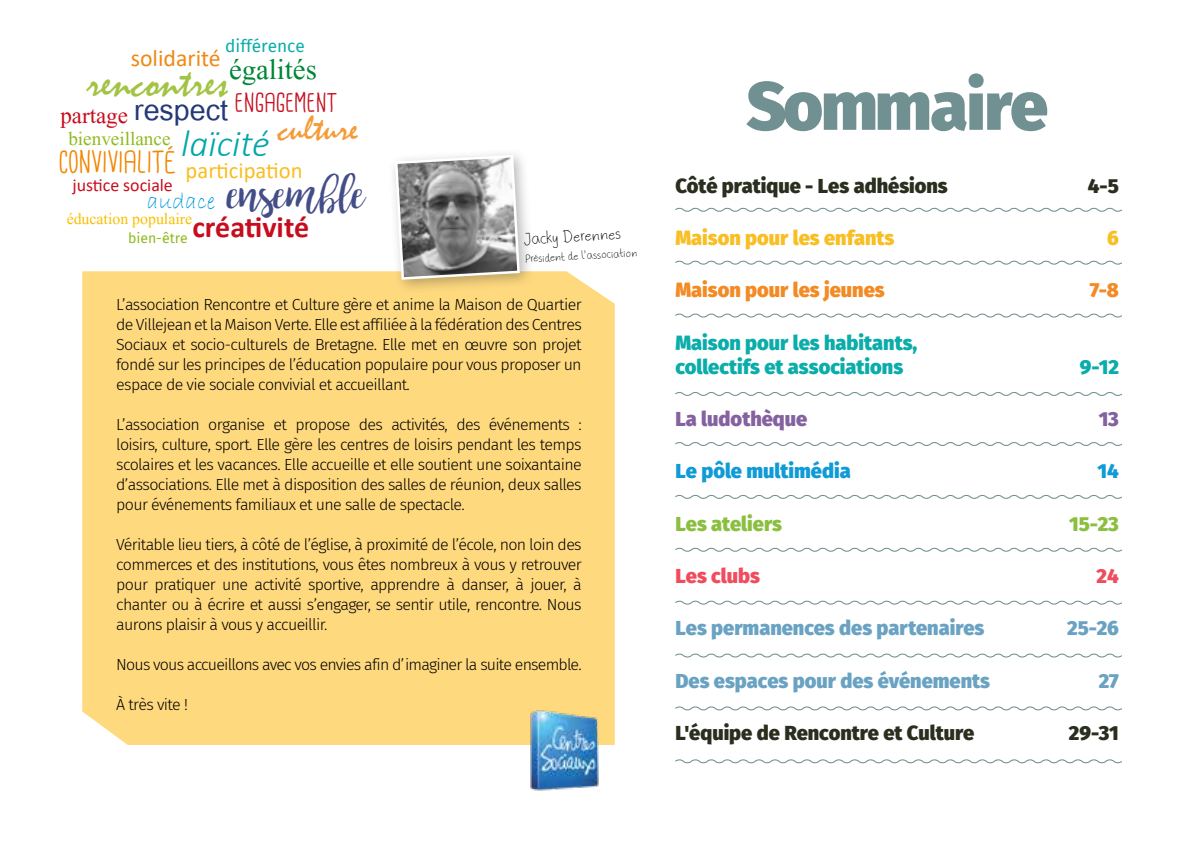
<style>
.page{position:relative;width:1191px;height:842px;background:#fff}
.page>*{position:absolute;margin:0;border:0;box-sizing:border-box;transform-origin:0 0}
.t1{font:800 68px "Fira Sans";letter-spacing:-.03em;color:#709091}
.t2{font:43.8px "bromello";color:#434e88}
.t3{font:42.4px "Mistral";color:#a3c345}
.t4{font:40px "Utsaah";color:#233978}
.t5{font:italic 300 37.2px "Calibri";color:#00a7a8}
.t6{font:35.8px "Mistral";color:#f59b37}
.t7{font:35.6px "Aparajita";color:#008637}
.t8{font:35.2px "Cardenio Modern";color:#f18805}
.t9{font:700 30px "Calibri";color:#c70d1d}
.t10{font:29.8px "Cardenio Modern";color:#c70d1d}
.t11{font:28.6px "Aparajita";color:#c70d1d}
.t12{font:23.8px "Aparajita";color:#90ba1e}
.t13{font:23.8px "Calibri";color:#f18815}
.t14{font:23.8px "Bradley Hand ITC";color:#009adf}
.t15{font:22.6px "Calibri";color:#f8be22}
.t16{font:800 20px "Fira Sans";color:#69a2c2}
.t17{font:800 20px "Fira Sans";color:#292e1e}
.t18{font:800 20px/24px "Fira Sans";color:#0aadaa}
.t19{font:800 20px "Fira Sans";color:#f38a23}
.t20{font:800 20px "Fira Sans";color:#f8be22}
.t21{font:800 20px "Fira Sans";color:#109ad6}
.t22{font:800 20px "Fira Sans";color:#8bbf3f}
.t23{font:800 20px "Fira Sans";color:#84629f}
.t24{font:800 20px "Fira Sans";color:#ef4d5e}
.t25{font:19.6px "Aparajita";color:#f9c000}
.t26{font:17.8px "Calibri";color:#c70d1d}
.t27{font:17.2px "Fira Sans";color:#0aadaa}
.t28{font:300 16px/20px "Fira Sans";letter-spacing:-.04em;color:#000;text-align:justify}
.t29{font:100 14px "phitradesign Handwritten";color:#000}
.t30{font:14px "Fira Sans";color:#90ba1e}
.t31{font:100 10px "phitradesign Handwritten";color:#000}
</style>
<div class="page">
<div style="left:82px;top:271px;width:533px;height:474px;background:#ffd97e"></div>
<svg style="left:675px;top:207px;width:447px;height:5px"></svg>
<svg style="left:675px;top:392px;width:447px;height:4px"></svg>
<svg style="left:675px;top:547px;width:447px;height:5px"></svg>
<svg style="left:675px;top:260px;width:447px;height:5px"></svg>
<svg style="left:675px;top:442px;width:447px;height:4px"></svg>
<svg style="left:675px;top:600px;width:447px;height:5px"></svg>
<svg style="left:675px;top:706px;width:447px;height:5px"></svg>
<svg style="left:675px;top:313px;width:447px;height:5px"></svg>
<svg style="left:675px;top:495px;width:447px;height:4px"></svg>
<svg style="left:675px;top:653px;width:447px;height:5px"></svg>
<svg style="left:675px;top:759px;width:447px;height:5px"></svg>
<img style="left:523px;top:706px;width:82px;height:85px">
<div style="left:387px;top:147px;width:147px;height:147px;background:#343534;opacity:.35"></div>
<svg style="left:393px;top:154px;width:128px;height:127px"></svg>
<p class="t27" style="left:225px;top:33px;width:81px">différence</p>
<h3 class="t13" style="left:131px;top:42px;width:91px">solidarité</h3>
<h3 class="t7" style="left:229px;top:48px;width:89px">égalités</h3>
<h3 class="t3" style="left:87px;top:57px;width:142px">rencontres</h3>
<h3 class="t10" style="left:235px;top:86px;width:104px">ENGAGEMENT</h3>
<h3 class="t4" style="left:134px;top:88px;width:95px">respect</h3>
<h3 class="t11" style="left:60px;top:97px;width:69px">partage</h3>
<h3 class="t6" style="left:278px;top:107px;width:82px">culture</h3>
<h3 class="t5" style="left:181px;top:121px;width:90px">laïcité</h3>
<h3 class="t12" style="left:68px;top:124px;width:104px">bienveillance</h3>
<h3 class="t8" style="left:59px;top:142px;width:118px">CONVIVIALITÉ</h3>
<p class="t25" style="left:67px;top:207px;width:127px">éducation populaire</p>
<h3 class="t15" style="left:186px;top:155px;width:119px">participation</h3>
<h2 class="t2" style="left:228px;top:168px;width:139px">ensemble</h2>
<p class="t26" style="left:72px;top:173px;width:102px">justice sociale</p>
<h3 class="t14" style="left:147px;top:186px;width:70px">audace</h3>
<h3 class="t9" style="left:192px;top:206px;width:118px">créativité</h3>
<p class="t30" style="left:128px;top:228px;width:61px">bien-être</p>
<p class="t29" style="left:524px;top:228px;width:99px;rotate:-3deg">Jacky Derennes</p>
<p class="t31" style="left:525px;top:251px;width:114px;rotate:-3deg">Président de l'association</p>
<p class="t28" style="left:116px;top:294px;width:467px">L’association Rencontre et Culture gère et anime la Maison de Quartier de Villejean et la Maison Verte. Elle est affiliée à la fédération des Centres Sociaux et socio-culturels de Bretagne. Elle met en œuvre son projet fondé sur les principes de l’éducation populaire pour vous proposer un espace de vie sociale convivial et accueillant.</p>
<p class="t28" style="left:116px;top:414px;width:467px">L’association organise et propose des activités, des événements : loisirs, culture, sport. Elle gère les centres de loisirs pendant les temps scolaires et les vacances. Elle accueille et elle soutient une soixantaine d’associations. Elle met à disposition des salles de réunion, deux salles pour événements familiaux et une salle de spectacle.</p>
<p class="t28" style="left:116px;top:534px;width:467px">Véritable lieu tiers, à côté de l’église, à proximité de l’école, non loin des commerces et des institutions, vous êtes nombreux à vous y retrouver pour pratiquer une activité sportive, apprendre à danser, à jouer, à chanter ou à écrire et aussi s’engager, se sentir utile, rencontre. Nous aurons plaisir à vous y accueillir.</p>
<p class="t28" style="left:116px;top:654px;width:467px">Nous vous accueillons avec vos envies afin d’imaginer la suite ensemble.</p>
<p class="t28" style="left:116px;top:694px;width:73px">À très vite !</p>
<h1 class="t1" style="left:746px;top:45px;width:303px">Sommaire</h1>
<p class="t17" style="left:675px;top:168px;width:274px">Côté pratique - Les adhésions</p>
<p class="t17" style="left:1088px;top:168px;width:33px">4-5</p>
<p class="t20" style="left:675px;top:220px;width:220px">Maison pour les enfants</p>
<p class="t20" style="left:1107px;top:220px;width:13px">6</p>
<p class="t19" style="left:675px;top:272px;width:211px">Maison pour les jeunes</p>
<p class="t19" style="left:1089px;top:272px;width:31px">7-8</p>
<p class="t18" style="left:675px;top:329px;width:243px">Maison pour les habitants, collectifs et associations</p>
<p class="t18" style="left:1079px;top:353px;width:41px">9-12</p>
<p class="t23" style="left:675px;top:401px;width:133px">La ludothèque</p>
<p class="t23" style="left:1098px;top:401px;width:22px">13</p>
<p class="t21" style="left:675px;top:453px;width:177px">Le pôle multimédia</p>
<p class="t21" style="left:1097px;top:453px;width:23px">14</p>
<p class="t22" style="left:675px;top:506px;width:108px">Les ateliers</p>
<p class="t22" style="left:1069px;top:506px;width:51px">15-23</p>
<p class="t24" style="left:675px;top:558px;width:86px">Les clubs</p>
<p class="t24" style="left:1096px;top:558px;width:24px">24</p>
<p class="t16" style="left:675px;top:610px;width:310px">Les permanences des partenaires</p>
<p class="t16" style="left:1067px;top:610px;width:53px">25-26</p>
<p class="t16" style="left:675px;top:663px;width:316px">Des espaces pour des événements</p>
<p class="t16" style="left:1099px;top:663px;width:22px">27</p>
<p class="t17" style="left:675px;top:715px;width:300px">L'équipe de Rencontre et Culture</p>
<p class="t17" style="left:1068px;top:715px;width:52px">29-31</p>
</div>
